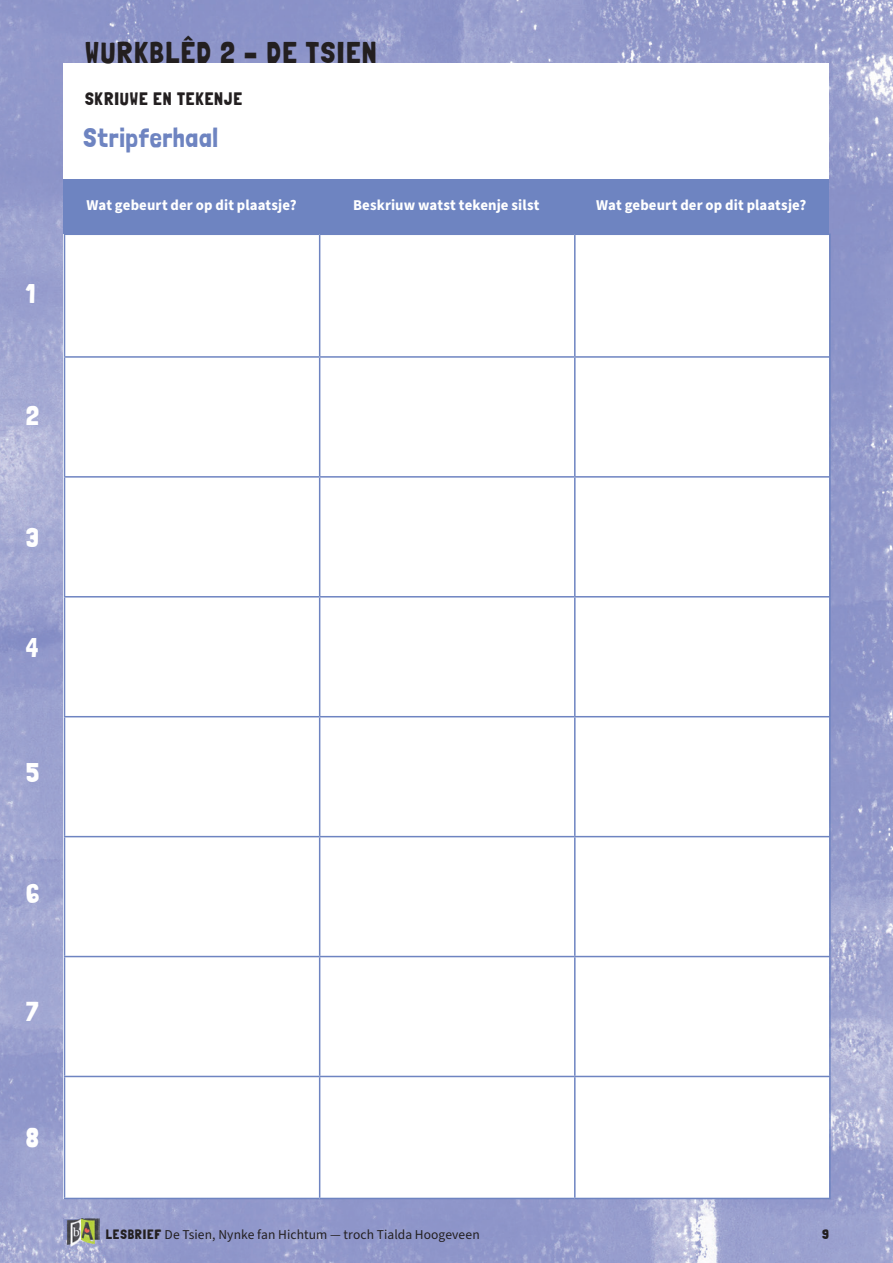
<style>
.page{position:relative;width:893px;height:1263px;background:#fff}
.page>*{position:absolute;margin:0;border:0;box-sizing:border-box;transform-origin:0 0}
.t1{font:30px "Londrina Solid";letter-spacing:.045em;color:#231f20}
.t2{font:27px "Londrina Solid";letter-spacing:.025em;color:#6e84c1}
.t3{font:27px "Londrina Solid";color:#fff}
.t4{font:18px "Londrina Solid";letter-spacing:.05em;color:#231f20}
.t5{font:700 15px "Source Sans Pro";letter-spacing:.005em;color:#fff}
.t6{font:13.5px "Source Sans Pro";letter-spacing:.005em;color:#231f20}
.t7{font:13.5px "Londrina Solid";color:#231f20}
.s1{font-family:"Londrina Solid"}
</style>
<div class="page">
<img style="left:0;top:0;width:893px;height:1263px">
<div style="left:64px;top:64px;width:765px;height:1135px;background:#fff"></div>
<img style="left:63px;top:1217px;width:37px;height:31px">
<hr style="left:64px;top:234px;width:256px;height:1px;background:#6e84c1">
<hr style="left:64px;top:235px;width:1px;height:121px;background:#6e84c1">
<hr style="left:320px;top:234px;width:255px;height:1px;background:#6e84c1">
<hr style="left:319px;top:235px;width:1px;height:121px;background:#6e84c1">
<hr style="left:575px;top:234px;width:256px;height:1px;background:#6e84c1">
<hr style="left:574px;top:235px;width:2px;height:121px;background:#6e84c1">
<hr style="left:829px;top:235px;width:2px;height:121px;background:#6e84c1">
<hr style="left:64px;top:356px;width:256px;height:2px;background:#6e84c1">
<hr style="left:64px;top:358px;width:1px;height:118px;background:#6e84c1">
<hr style="left:320px;top:356px;width:255px;height:2px;background:#6e84c1">
<hr style="left:319px;top:358px;width:1px;height:118px;background:#6e84c1">
<hr style="left:575px;top:356px;width:256px;height:2px;background:#6e84c1">
<hr style="left:574px;top:358px;width:2px;height:118px;background:#6e84c1">
<hr style="left:829px;top:358px;width:2px;height:118px;background:#6e84c1">
<hr style="left:64px;top:476px;width:256px;height:2px;background:#6e84c1">
<hr style="left:64px;top:478px;width:1px;height:118px;background:#6e84c1">
<hr style="left:320px;top:476px;width:255px;height:2px;background:#6e84c1">
<hr style="left:319px;top:478px;width:1px;height:118px;background:#6e84c1">
<hr style="left:575px;top:476px;width:256px;height:2px;background:#6e84c1">
<hr style="left:574px;top:478px;width:2px;height:118px;background:#6e84c1">
<hr style="left:829px;top:478px;width:2px;height:118px;background:#6e84c1">
<hr style="left:64px;top:596px;width:256px;height:1px;background:#6e84c1">
<hr style="left:64px;top:597px;width:1px;height:119px;background:#6e84c1">
<hr style="left:320px;top:596px;width:255px;height:1px;background:#6e84c1">
<hr style="left:319px;top:597px;width:1px;height:119px;background:#6e84c1">
<hr style="left:575px;top:596px;width:256px;height:1px;background:#6e84c1">
<hr style="left:574px;top:597px;width:2px;height:119px;background:#6e84c1">
<hr style="left:829px;top:597px;width:2px;height:119px;background:#6e84c1">
<hr style="left:64px;top:716px;width:256px;height:1px;background:#6e84c1">
<hr style="left:64px;top:717px;width:1px;height:119px;background:#6e84c1">
<hr style="left:320px;top:716px;width:255px;height:1px;background:#6e84c1">
<hr style="left:319px;top:717px;width:1px;height:119px;background:#6e84c1">
<hr style="left:575px;top:716px;width:256px;height:1px;background:#6e84c1">
<hr style="left:574px;top:717px;width:2px;height:119px;background:#6e84c1">
<hr style="left:829px;top:717px;width:2px;height:119px;background:#6e84c1">
<hr style="left:64px;top:836px;width:256px;height:1px;background:#6e84c1">
<hr style="left:64px;top:837px;width:1px;height:119px;background:#6e84c1">
<hr style="left:320px;top:836px;width:255px;height:1px;background:#6e84c1">
<hr style="left:319px;top:837px;width:1px;height:119px;background:#6e84c1">
<hr style="left:575px;top:836px;width:256px;height:1px;background:#6e84c1">
<hr style="left:574px;top:837px;width:2px;height:119px;background:#6e84c1">
<hr style="left:829px;top:837px;width:2px;height:119px;background:#6e84c1">
<hr style="left:64px;top:956px;width:256px;height:1px;background:#6e84c1">
<hr style="left:64px;top:957px;width:1px;height:119px;background:#6e84c1">
<hr style="left:320px;top:956px;width:255px;height:1px;background:#6e84c1">
<hr style="left:319px;top:957px;width:1px;height:119px;background:#6e84c1">
<hr style="left:575px;top:956px;width:256px;height:1px;background:#6e84c1">
<hr style="left:574px;top:957px;width:2px;height:119px;background:#6e84c1">
<hr style="left:829px;top:957px;width:2px;height:119px;background:#6e84c1">
<hr style="left:64px;top:1076px;width:256px;height:1px;background:#6e84c1">
<hr style="left:64px;top:1077px;width:1px;height:121px;background:#6e84c1">
<hr style="left:320px;top:1076px;width:255px;height:1px;background:#6e84c1">
<hr style="left:319px;top:1077px;width:1px;height:121px;background:#6e84c1">
<hr style="left:575px;top:1076px;width:256px;height:1px;background:#6e84c1">
<hr style="left:574px;top:1077px;width:2px;height:121px;background:#6e84c1">
<hr style="left:829px;top:1077px;width:2px;height:121px;background:#6e84c1">
<hr style="left:64px;top:1198px;width:256px;height:1px;background:#6e84c1">
<hr style="left:320px;top:1198px;width:255px;height:1px;background:#6e84c1">
<hr style="left:575px;top:1198px;width:256px;height:1px;background:#6e84c1">
<div style="left:64px;top:179px;width:765px;height:55px;background:#6e84c1"></div>
<h2 class="t3" style="left:26px;top:277px;width:11px">1</h2>
<h2 class="t3" style="left:26px;top:399px;width:15px">2</h2>
<h2 class="t3" style="left:26px;top:521px;width:15px">3</h2>
<h2 class="t3" style="left:26px;top:632px;width:14px">4</h2>
<h2 class="t3" style="left:26px;top:756px;width:15px">5</h2>
<h2 class="t3" style="left:26px;top:878px;width:15px">6</h2>
<h2 class="t3" style="left:26px;top:995px;width:14px">7</h2>
<h2 class="t3" style="left:26px;top:1121px;width:15px">8</h2>
<h1 class="t1" style="left:85px;top:35px;width:293px">WURKBLÊD 2 – DE TSIEN</h1>
<p class="t4" style="left:85px;top:88px;width:159px">SKRIUWE EN TEKENJE</p>
<h2 class="t2" style="left:84px;top:122px;width:136px">Stripferhaal</h2>
<p class="t5" style="left:86px;top:195px;width:212px">Wat gebeurt der op dit plaatsje?</p>
<p class="t5" style="left:353px;top:195px;width:188px">Beskriuw watst tekenje silst</p>
<p class="t5" style="left:596px;top:195px;width:212px">Wat gebeurt der op dit plaatsje?</p>
<p class="t6" style="left:106px;top:1226px;width:375px"><span class="s1">LESBRIEF</span> De Tsien, Nynke fan Hichtum — troch Tialda Hoogeveen</p>
<p class="t7" style="left:822px;top:1226px;width:8px">9</p>
</div>
